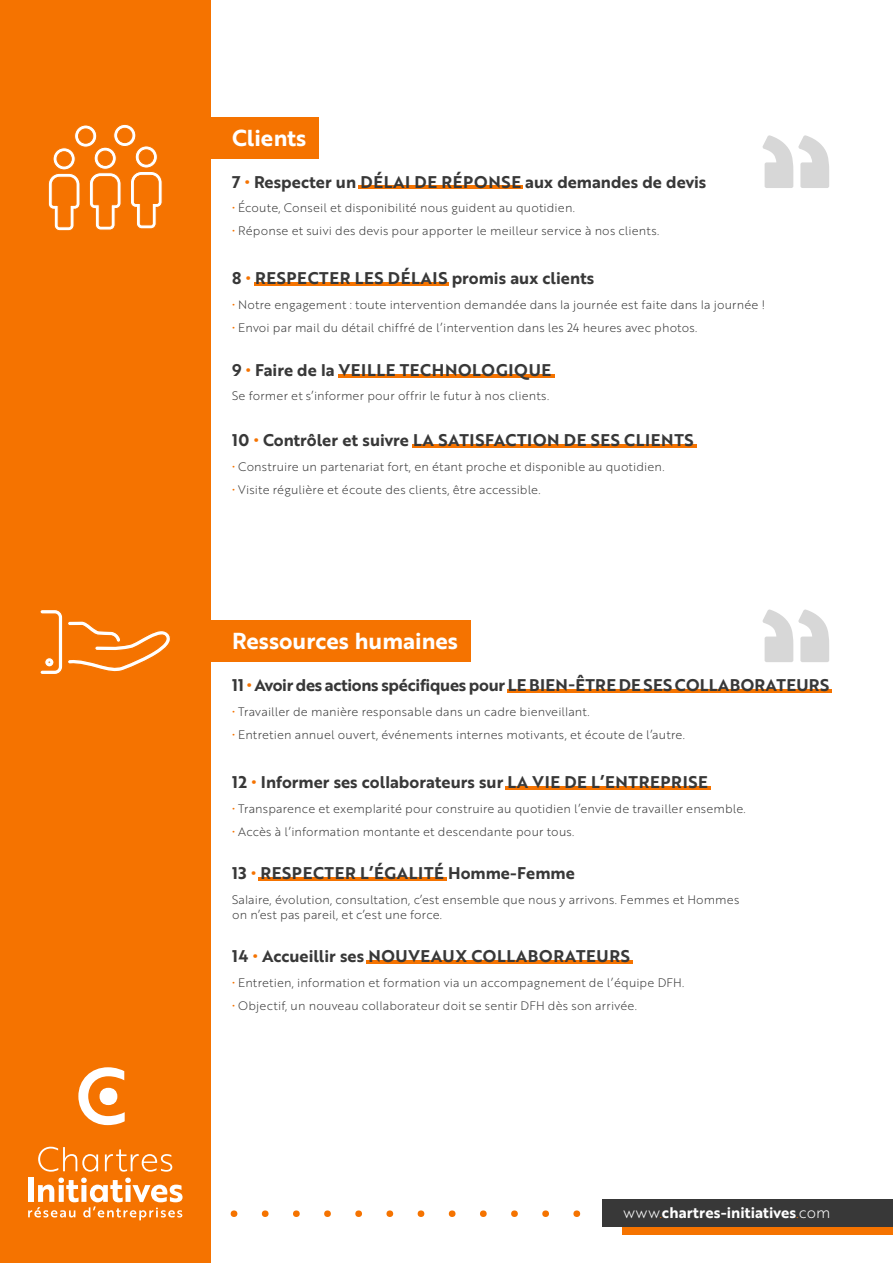
<style>
.page{position:relative;width:893px;height:1263px;background:#fff}
.page>*{position:absolute;margin:0;border:0;box-sizing:border-box;transform-origin:0 0}
.t1{font:22.5px "Brother 1816 Bold";color:#fff}
.t2{font:16.5px "Brother 1816 Bold";letter-spacing:.04em;color:#383838}
.t3{font:16.5px "Brother 1816 Bold";color:#383838}
.t4{font:16.5px "Brother 1816 Bold";letter-spacing:-.005em;color:#383838}
.t5{font:15px "Brother 1816 Bold";letter-spacing:.01em;color:#fff}
.t6{font:12px/14.4px "Brother 1816 Light";letter-spacing:.015em;color:#383838}
.s1{color:#f57300}
.s2{font-family:"Brother 1816 Light"}
.s3{font-family:"Brother 1816 Light";color:#f57300}
</style>
<div class="page">
<div style="left:0;top:0;width:210px;height:1263px;background:#f57300"></div>
<div style="left:231px;top:1210px;width:6px;height:7px;background:#f57300;border-radius:50%"></div>
<div style="left:262px;top:1210px;width:7px;height:7px;background:#f57300;border-radius:50%"></div>
<div style="left:293px;top:1210px;width:7px;height:7px;background:#f57300;border-radius:50%"></div>
<div style="left:324px;top:1210px;width:7px;height:7px;background:#f57300;border-radius:50%"></div>
<div style="left:355px;top:1210px;width:7px;height:7px;background:#f57300;border-radius:50%"></div>
<div style="left:386px;top:1210px;width:7px;height:7px;background:#f57300;border-radius:50%"></div>
<div style="left:418px;top:1210px;width:6px;height:7px;background:#f57300;border-radius:50%"></div>
<div style="left:449px;top:1210px;width:6px;height:7px;background:#f57300;border-radius:50%"></div>
<div style="left:480px;top:1210px;width:7px;height:7px;background:#f57300;border-radius:50%"></div>
<div style="left:511px;top:1210px;width:7px;height:7px;background:#f57300;border-radius:50%"></div>
<div style="left:542px;top:1210px;width:7px;height:7px;background:#f57300;border-radius:50%"></div>
<div style="left:573px;top:1210px;width:7px;height:7px;background:#f57300;border-radius:50%"></div>
<div style="left:623px;top:1207px;width:270px;height:28px;background:#f57300"></div>
<div style="left:603px;top:1199px;width:290px;height:28px;background:#383838"></div>
<svg style="left:78px;top:1067px;width:47px;height:58px"></svg>
<div style="left:100px;top:1088px;width:17px;height:17px;background:#fff;border-radius:50%"></div>
<svg style="left:28px;top:1147px;width:155px;height:73px"></svg>
<svg style="left:762px;top:135px;width:67px;height:53px"></svg>
<div style="left:168px;top:117px;width:151px;height:42px;background:#f57300"></div>
<svg style="left:48px;top:124px;width:115px;height:107px"></svg>
<hr style="left:0;top:0;width:1px;height:406px;background:#bababa">
<hr style="left:359px;top:185px;width:164px;height:4px;background:#f57300">
<hr style="left:254px;top:282px;width:195px;height:4px;background:#f57300">
<hr style="left:338px;top:374px;width:216px;height:3px;background:#f57300">
<hr style="left:412px;top:444px;width:285px;height:4px;background:#f57300">
<svg style="left:762px;top:609px;width:67px;height:53px"></svg>
<div style="left:168px;top:620px;width:303px;height:42px;background:#f57300"></div>
<hr style="left:507px;top:689px;width:324px;height:4px;background:#f57300">
<hr style="left:506px;top:786px;width:205px;height:4px;background:#f57300">
<hr style="left:258px;top:877px;width:189px;height:4px;background:#f57300">
<hr style="left:366px;top:960px;width:266px;height:4px;background:#f57300">
<svg style="left:40px;top:610px;width:130px;height:64px"></svg>
<h1 class="t1" style="left:232px;top:121px;width:76px">Clients</h1>
<p class="t3" style="left:232px;top:169px;width:476px">7 <span class="s1">•</span> Respecter un DÉLAI DE RÉPONSE aux demandes de devis</p>
<p class="t6" style="left:232px;top:200px;width:344px"><span class="s1">•</span> Écoute, Conseil et disponibilité nous guident au quotidien.</p>
<p class="t6" style="left:232px;top:223px;width:429px"><span class="s1">•</span> Réponse et suivi des devis pour apporter le meilleur service à nos clients.</p>
<p class="t2" style="left:232px;top:266px;width:364px">8 <span class="s1">•</span> RESPECTER LES DÉLAIS promis aux clients</p>
<p class="t6" style="left:232px;top:297px;width:534px"><span class="s1">•</span> Notre engagement : toute intervention demandée dans la journée est faite dans la journée !</p>
<p class="t6" style="left:232px;top:320px;width:467px"><span class="s1">•</span> Envoi par mail du détail chiffré de l’intervention dans les 24 heures avec photos.</p>
<p class="t2" style="left:232px;top:357px;width:321px">9 <span class="s1">•</span> Faire de la VEILLE TECHNOLOGIQUE</p>
<p class="t6" style="left:232px;top:388px;width:319px">Se former et s’informer pour offrir le futur à nos clients.</p>
<p class="t2" style="left:232px;top:428px;width:463px">10 <span class="s1">•</span> Contrôler et suivre LA SATISFACTION DE SES CLIENTS</p>
<p class="t6" style="left:232px;top:459px;width:434px"><span class="s1">•</span> Construire un partenariat fort, en étant proche et disponible au quotidien.</p>
<p class="t6" style="left:232px;top:482px;width:310px"><span class="s1">•</span> Visite régulière et écoute des clients, être accessible.</p>
<p class="t1" style="left:232px;top:624px;width:227px">Ressources humaines</p>
<p class="t4" style="left:232px;top:672px;width:599px">11 <span class="s1">•</span> Avoir des actions spécifiques pour LE BIEN-ÊTRE DE SES COLLABORATEURS</p>
<p class="t6" style="left:232px;top:704px;width:359px"><span class="s1">•</span> Travailler de manière responsable dans un cadre bienveillant.</p>
<p class="t6" style="left:232px;top:727px;width:454px"><span class="s1">•</span> Entretien annuel ouvert, événements internes motivants, et écoute de l’autre.</p>
<p class="t3" style="left:232px;top:770px;width:477px">12 <span class="s1">•</span> Informer ses collaborateurs sur LA VIE DE L’ENTREPRISE</p>
<p class="t6" style="left:232px;top:801px;width:515px"><span class="s1">•</span> Transparence et exemplarité pour construire au quotidien l’envie de travailler ensemble.</p>
<p class="t6" style="left:232px;top:824px;width:344px"><span class="s1">•</span> Accès à l’information montante et descendante pour tous.</p>
<p class="t2" style="left:232px;top:861px;width:344px">13 <span class="s1">•</span> RESPECTER L’ÉGALITÉ Homme-Femme</p>
<p class="t6" style="left:232px;top:892px;width:509px">Salaire, évolution, consultation, c’est ensemble que nous y arrivons. Femmes et Hommes on n’est pas pareil, et c’est une force.</p>
<p class="t2" style="left:232px;top:943px;width:399px">14 <span class="s1">•</span> Accueillir ses NOUVEAUX COLLABORATEURS</p>
<p class="t6" style="left:232px;top:975px;width:454px"><span class="s1">•</span> Entretien, information et formation via un accompagnement de l’équipe DFH.</p>
<p class="t6" style="left:232px;top:998px;width:406px"><span class="s1">•</span> Objectif, un nouveau collaborateur doit se sentir DFH dès son arrivée.</p>
<p class="t5" style="left:623px;top:1201px;width:208px"><span class="s2">www</span><span class="s3">.</span>chartres-initiatives<span class="s3">.</span><span class="s2">com</span></p>
</div>
